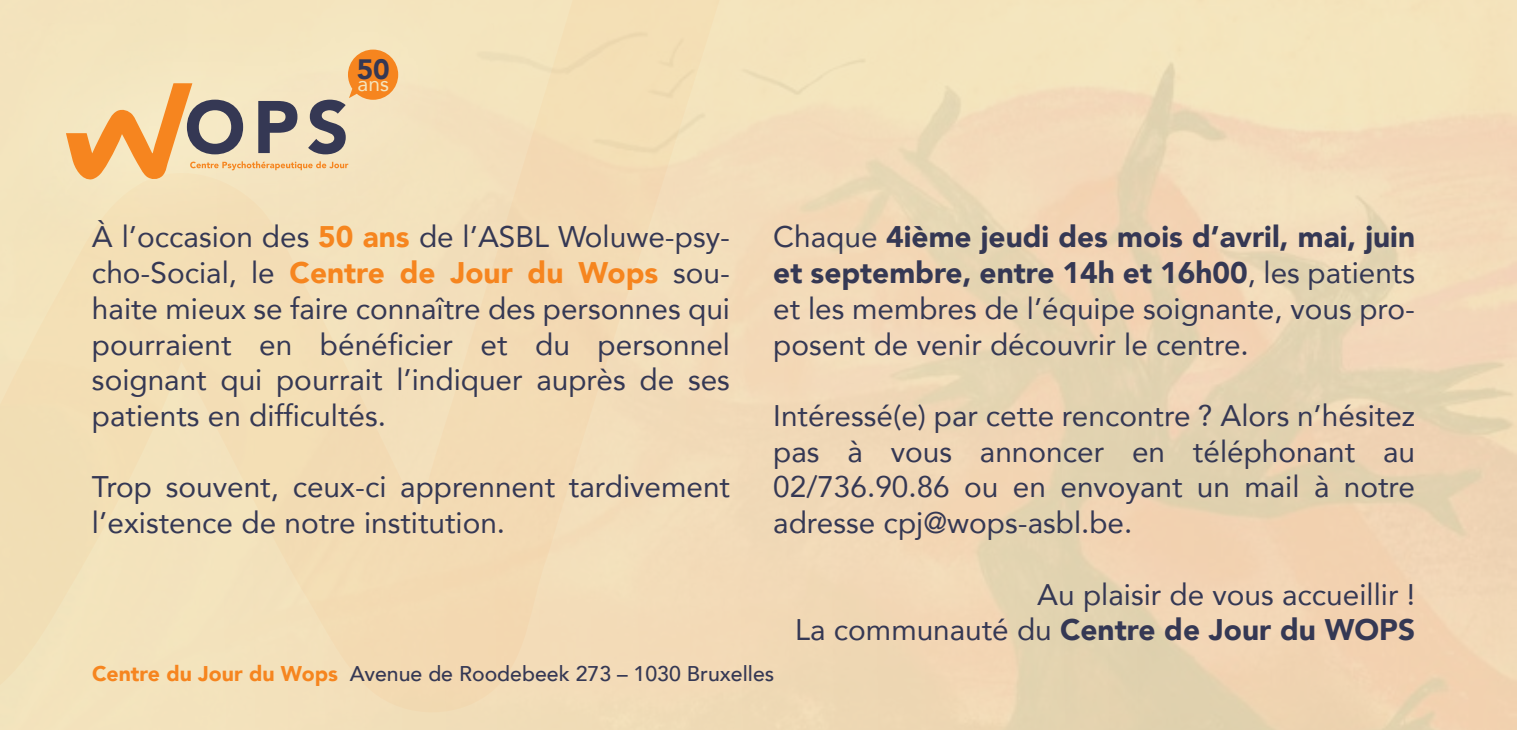
<style>
.page{position:relative;width:1517px;height:730px;background:#fff}
.page>*{position:absolute;margin:0;border:0;box-sizing:border-box;transform-origin:0 0}
.t1{font:29.75px/35.8px "Avenir";color:#353854;text-align:justify}
.t2{font:500 21.25px "Avenir";color:#353854}
.t3{font:20.75px "Avenir";color:#f4e5be}
.s1{font-weight:900;color:#f6851f}
.s2{font-weight:900}
</style>
<div class="page">
<div style="left:0;top:0;width:526px;height:308px;background:#f3e2bd"></div>
<svg style="left:65px;top:50px;width:333px;height:130px"></svg>
<p class="t3" style="left:357px;top:67px;width:35px"><sup>50</sup>ans</p>
<p class="t1" style="left:92px;top:218px;width:639px">À l’occasion des <span class="s1">50 ans</span> de l’ASBL Woluwe-psy&shy;cho-Social, le <span class="s1">Centre de Jour du Wops</span> sou&shy;haite mieux se faire connaître des personnes qui pourraient en bénéficier et du personnel soignant qui pourrait l’indiquer auprès de ses patients en difficultés.</p>
<p class="t1" style="left:92px;top:468px;width:639px">Trop souvent, ceux-ci apprennent tardivement l’existence de notre institution.</p>
<p class="t1" style="left:773px;top:218px;width:643px">Chaque <span class="s2">4ième jeudi des mois d’avril, mai, juin et septembre, entre 14h et 16h00</span>, les patients et les membres de l’équipe soignante, vous pro&shy;posent de venir découvrir le centre.</p>
<p class="t1" style="left:773px;top:397px;width:643px">Intéressé(e) par cette rencontre ? Alors n’hésitez pas à vous annoncer en téléphonant au 02/736.90.86 ou en envoyant un mail à notre adresse cpj@wops-asbl.be.</p>
<p class="t1" style="left:795px;top:575px;width:621px;text-align:right">Au plaisir de vous accueillir !<br>La communauté du <span class="s2">Centre de Jour du WOPS</span></p>
<p class="t2" style="left:92px;top:655px;width:684px"><span class="s1">Centre du Jour du Wops</span> Avenue de Roodebeek 273 – 1030 Bruxelles</p>
</div>
